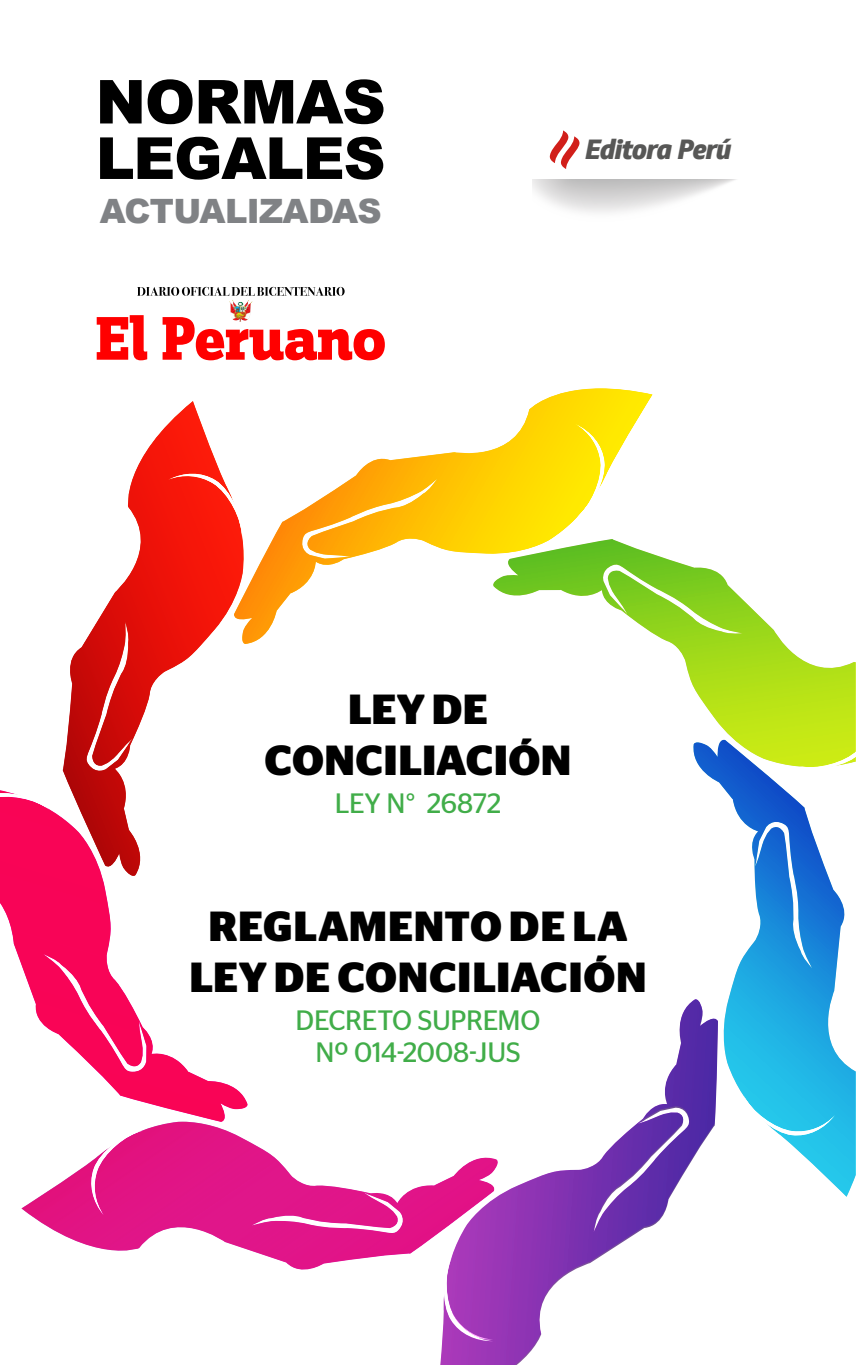
<style>
.page{position:relative;width:856px;height:1365px;background:#fff}
.page>*{position:absolute;margin:0;border:0;box-sizing:border-box;transform-origin:0 0}
.t1{font:900 60.55px "Arial";letter-spacing:-.02em;color:#000}
.t2{font:900 58.1px "Arial";letter-spacing:-.02em;color:#000}
.t3{font:700 42px/50.8px "Stag Sans";letter-spacing:.01em;color:#000;text-align:center}
.t4{font:900 33.6px "Arial";letter-spacing:-.02em;color:#808285}
.t5{font:28px/31.5px "Stag Sans";letter-spacing:-.01em;color:#41ad49;text-align:center}
.t6{font:italic 800 26.95px "Soleto";letter-spacing:-.05em;color:#575756}
</style>
<div class="page">
<svg style="left:64px;top:401px;width:170px;height:362px"></svg>
<svg style="left:168px;top:471px;width:66px;height:65px;background:#f93123"></svg>
<svg style="left:0;top:763px;width:248px;height:358px"></svg>
<svg style="left:0;top:789px;width:49px;height:42px"></svg>
<svg style="left:21px;top:1121px;width:416px;height:149px"></svg>
<svg style="left:88px;top:1130px;width:55px;height:84px"></svg>
<svg style="left:437px;top:1002px;width:254px;height:362px"></svg>
<svg style="left:441px;top:1256px;width:52px;height:85px;background:#b054c2"></svg>
<svg style="left:691px;top:775px;width:164px;height:421px"></svg>
<svg style="left:744px;top:1095px;width:91px;height:41px"></svg>
<svg style="left:652px;top:554px;width:203px;height:221px"></svg>
<svg style="left:799px;top:707px;width:56px;height:65px;background:#cdeb32"></svg>
<svg style="left:234px;top:388px;width:418px;height:256px"></svg>
<svg style="left:575px;top:424px;width:31px;height:93px"></svg>
<svg style="left:532px;top:130px;width:204px;height:83px"></svg>
<img style="left:229px;top:300px;width:24px;height:15px">
<svg style="left:97px;top:315px;width:288px;height:45px"></svg>
<svg style="left:137px;top:287px;width:208px;height:9px"></svg>
<h1 class="t1" style="left:96px;top:58px;width:292px">NORMAS</h1>
<h2 class="t2" style="left:96px;top:116px;width:291px">LEGALES</h2>
<p class="t4" style="left:100px;top:186px;width:283px">ACTUALIZADAS</p>
<p class="t6" style="left:585px;top:132px;width:148px">Editora Perú</p>
<p class="t3" style="left:265px;top:684px;width:308px">LEY DE<br>CONCILIACIÓN</p>
<p class="t5" style="left:335px;top:787px;width:168px">LEY N° 26872</p>
<p class="t3" style="left:189px;top:901px;width:459px">REGLAMENTO DE LA<br>LEY DE CONCILIACIÓN</p>
<p class="t5" style="left:296px;top:1004px;width:246px">DECRETO SUPREMO<br>Nº 014-2008-JUS</p>
</div>
